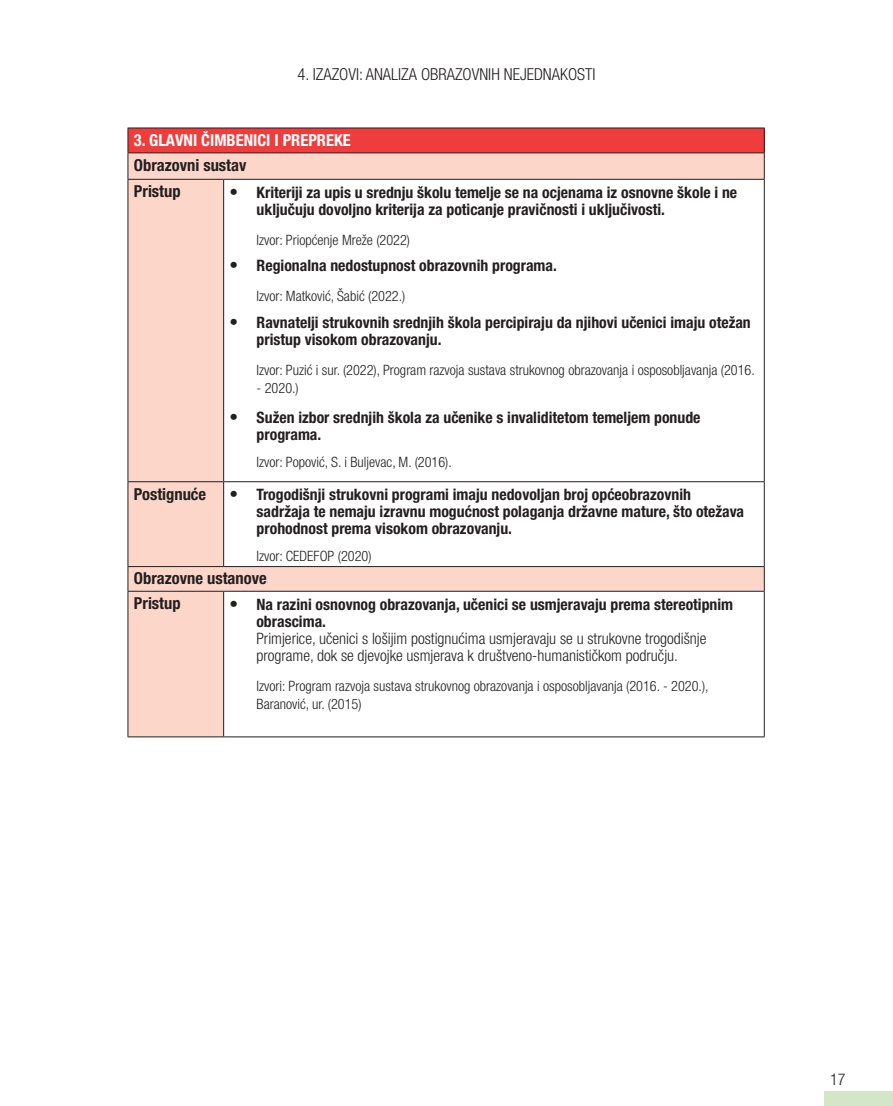
<style>
.page{position:relative;width:893px;height:1106px;background:#fff}
.page>*{position:absolute;margin:0;border:0;box-sizing:border-box;transform-origin:0 0}
.t1{font:700 condensed 16.5px/26.4px "Helvetica Neue LT Pro";color:#231f20}
.t2{font:300 condensed 16.5px "Helvetica Neue LT Pro";color:#231f20}
.t3{font:700 condensed 16.5px "Helvetica Neue LT Pro";color:#fff}
.t4{font:300 condensed 16.2px "Helvetica Neue LT Pro";color:#231f20}
.t5{font:700 condensed 15.75px/17px "Helvetica Neue LT Pro";color:#231f20}
.t6{font:300 condensed 15.75px/17px "Helvetica Neue LT Pro";color:#231f20}
.t7{font:300 condensed 14.25px/18px "Helvetica Neue LT Pro";color:#231f20}
.s1{font-weight:300;font-size:17.25px}
</style>
<div class="page">
<div style="left:825px;top:1091px;width:68px;height:15px;background:#d3e7c6"></div>
<div style="left:128px;top:128px;width:636px;height:25px;background:#ee3d3c"></div>
<svg style="left:129px;top:153px;width:635px;height:583px"></svg>
<hr style="left:128px;top:180px;width:1px;height:301px;background:#231f20">
<hr style="left:128px;top:481px;width:96px;height:1px;background:#231f20">
<hr style="left:128px;top:482px;width:1px;height:84px;background:#231f20">
<hr style="left:128px;top:566px;width:96px;height:1px;background:#231f20">
<svg style="left:128px;top:567px;width:1px;height:24px"></svg>
<svg style="left:764px;top:567px;width:1px;height:24px"></svg>
<hr style="left:128px;top:591px;width:96px;height:1px;background:#231f20">
<hr style="left:128px;top:591px;width:1px;height:145px;background:#231f20">
<hr style="left:223px;top:180px;width:1px;height:301px;background:#231f20">
<hr style="left:764px;top:180px;width:1px;height:301px;background:#231f20">
<hr style="left:224px;top:481px;width:541px;height:1px;background:#231f20">
<hr style="left:223px;top:482px;width:1px;height:84px;background:#231f20">
<hr style="left:764px;top:482px;width:1px;height:84px;background:#231f20">
<hr style="left:224px;top:566px;width:541px;height:1px;background:#231f20">
<hr style="left:224px;top:591px;width:541px;height:1px;background:#231f20">
<hr style="left:223px;top:591px;width:1px;height:145px;background:#231f20">
<hr style="left:764px;top:591px;width:1px;height:145px;background:#231f20">
<hr style="left:128px;top:736px;width:96px;height:1px;background:#231f20">
<hr style="left:224px;top:736px;width:541px;height:1px;background:#231f20">
<hr style="left:128px;top:128px;width:96px;height:1px;background:#231f20">
<hr style="left:224px;top:128px;width:541px;height:1px;background:#231f20">
<hr style="left:128px;top:152px;width:96px;height:1px;background:#231f20">
<hr style="left:224px;top:152px;width:541px;height:1px;background:#231f20">
<svg style="left:128px;top:128px;width:1px;height:51px"></svg>
<svg style="left:764px;top:128px;width:1px;height:51px"></svg>
<hr style="left:128px;top:179px;width:96px;height:1px;background:#231f20">
<hr style="left:224px;top:179px;width:541px;height:1px;background:#231f20">
<p class="t2" style="left:298px;top:65px;width:299px">4. IZAZOVI: ANALIZA OBRAZOVNIH NEJEDNAKOSTI</p>
<p class="t3" style="left:134px;top:130px;width:218px">3. GLAVNI ČIMBENICI I PREPREKE</p>
<p class="t1" style="left:134px;top:151px;width:114px">Obrazovni sustav<br>Pristup</p>
<p class="t5" style="left:257px;top:183px;width:482px;text-indent:-27px"><span class="s1">•</span> Kriteriji za upis u srednju školu temelje se na ocjenama iz osnovne škole i ne uključuju dovoljno kriterija za poticanje pravičnosti i uključivosti.</p>
<p class="t7" style="left:257px;top:230px;width:155px">Izvor: Priopćenje Mreže (2022)</p>
<p class="t5" style="left:230px;top:257px;width:329px"><span class="s1">•</span> Regionalna nedostupnost obrazovnih programa.</p>
<p class="t7" style="left:257px;top:287px;width:150px">Izvor: Matković, Šabić (2022.)</p>
<p class="t5" style="left:257px;top:313px;width:496px;text-indent:-27px"><span class="s1">•</span> Ravnatelji strukovnih srednjih škola percipiraju da njihovi učenici imaju otežan pristup visokom obrazovanju.</p>
<p class="t7" style="left:257px;top:360px;width:500px">Izvor: Puzić i sur. (2022), Program razvoja sustava strukovnog obrazovanja i osposobljavanja (2016.</p>
<p class="t7" style="left:257px;top:378px;width:44px">- 2020.)</p>
<p class="t5" style="left:257px;top:409px;width:445px;text-indent:-27px"><span class="s1">•</span> Sužen izbor srednjih škola za učenike s invaliditetom temeljem ponude programa.</p>
<p class="t7" style="left:257px;top:453px;width:197px">Izvor: Popović, S. i Buljevac, M. (2016).</p>
<p class="t1" style="left:134px;top:480px;width:74px">Postignuće</p>
<p class="t5" style="left:257px;top:486px;width:489px;text-indent:-27px"><span class="s1">•</span> Trogodišnji strukovni programi imaju nedovoljan broj općeobrazovnih sadržaja te nemaju izravnu mogućnost polaganja državne mature, što otežava prohodnost prema visokom obrazovanju.</p>
<p class="t7" style="left:257px;top:546px;width:116px">Izvor: CEDEFOP (2020)</p>
<p class="t1" style="left:134px;top:566px;width:134px;line-height:24.6px">Obrazovne ustanove<br>Pristup</p>
<p class="t5" style="left:256px;top:595px;width:478px;text-indent:-27px"><span class="s1">•</span> Na razini osnovnog obrazovanja, učenici se usmjeravaju prema stereotipnim obrascima.</p>
<p class="t6" style="left:256px;top:629px;width:451px">Primjerice, učenici s lošijim postignućima usmjeravaju se u strukovne trogodišnje programe, dok se djevojke usmjerava k društveno-humanističkom području.</p>
<p class="t7" style="left:257px;top:676px;width:453px">Izvori: Program razvoja sustava strukovnog obrazovanja i osposobljavanja (2016. - 2020.),<br>Baranović, ur. (2015)</p>
<p class="t4" style="left:830px;top:1070px;width:17px">17</p>
</div>
